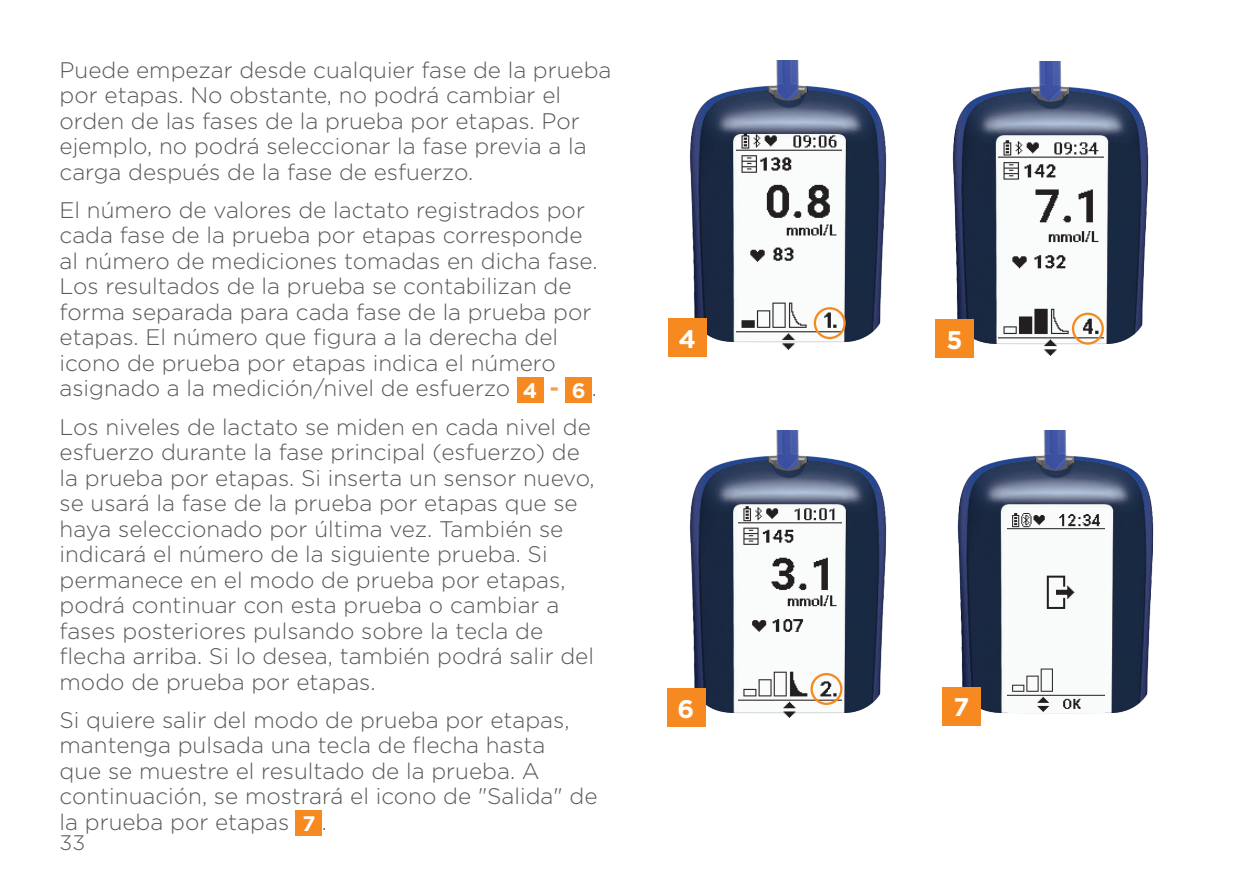
<style>
.page{position:relative;width:1259px;height:893px;background:#fff}
.page>*{position:absolute;margin:0;border:0;box-sizing:border-box;transform-origin:0 0}
.Box_number_small{font:700 25.5px "Gotham";color:#fff}
.Body_text{font:300 22.5px/25.5px "Gotham";color:#57585a}
.Body_text-2{font:700 22.5px "Gotham";color:#f89e49}
.t1{font:700 21px "Gotham";color:#fff}
.t2{font:300 21px "Gotham";color:#57585a}
.s1{font-weight:300;font-size:22.5px;color:#57585a}
</style>
<div class="page">
<div style="left:517px;top:377px;width:26px;height:26px;background:#f6891f"></div>
<div style="left:566px;top:377px;width:26px;height:26px;background:#f6891f"></div>
<div style="left:296px;top:810px;width:26px;height:26px;background:#f6891f"></div>
<img style="left:689px;top:61px;width:198px;height:296px">
<img style="left:952px;top:62px;width:197px;height:282px">
<img style="left:999px;top:138px;width:105px;height:218px">
<div style="left:1072px;top:313px;width:32px;height:32px;border:2px solid #f6891f;border-radius:50%"></div>
<img style="left:736px;top:131px;width:105px;height:219px">
<div style="left:813px;top:307px;width:32px;height:32px;border:2px solid #f6891f;border-radius:50%"></div>
<div style="left:668px;top:318px;width:38px;height:39px;background:#f6891f"></div>
<div style="left:935px;top:319px;width:39px;height:39px;background:#f6891f"></div>
<img style="left:689px;top:431px;width:198px;height:296px">
<img style="left:738px;top:504px;width:103px;height:215px">
<div style="left:810px;top:673px;width:32px;height:32px;border:2px solid #f6891f;border-radius:50%"></div>
<div style="left:666px;top:688px;width:39px;height:39px;background:#f6891f"></div>
<img style="left:957px;top:431px;width:197px;height:295px">
<img style="left:1008px;top:511px;width:96px;height:202px">
<div style="left:942px;top:687px;width:38px;height:39px;background:#f6891f"></div>
<p class="Body_text" style="left:60px;top:56px;width:553px">Puede empezar desde cualquier fase de la prueba por etapas. No obstante, no podrá cambiar el orden de las fases de la prueba por etapas. Por ejemplo, no podrá seleccionar la fase previa a la carga después de la fase de esfuerzo.</p>
<p class="Body_text" style="left:60px;top:196px;width:539px">El número de valores de lactato registrados por cada fase de la prueba por etapas corresponde al número de mediciones tomadas en dicha fase.<br>Los resultados de la prueba se contabilizan de forma separada para cada fase de la prueba por etapas. El número que figura a la derecha del icono de prueba por etapas indica el número asignado a la medición/nivel de esfuerzo</p>
<p class="t1" style="left:523px;top:377px;width:16px">4</p>
<p class="Body_text-2" style="left:550px;top:373px;width:11px">-</p>
<p class="t1" style="left:572px;top:377px;width:27px">6 <span class="s1">.</span></p>
<p class="Body_text" style="left:60px;top:413px;width:537px">Los niveles de lactato se miden en cada nivel de esfuerzo durante la fase principal (esfuerzo) de la prueba por etapas. Si inserta un sensor nuevo, se usará la fase de la prueba por etapas que se haya seleccionado por última vez. También se indicará el número de la siguiente prueba. Si permanece en el modo de prueba por etapas, podrá continuar con esta prueba o cambiar a fases posteriores pulsando sobre la tecla de flecha arriba. Si lo desea, también podrá salir del modo de prueba por etapas.</p>
<p class="Body_text" style="left:60px;top:706px;width:539px">Si quiere salir del modo de prueba por etapas, mantenga pulsada una tecla de flecha hasta<br>que se muestre el resultado de la prueba. A continuación, se mostrará el icono de "Salida" de la prueba por etapas</p>
<p class="t1" style="left:302px;top:810px;width:26px">7 <span class="s1">.</span></p>
<p class="t2" style="left:60px;top:830px;width:27px">33</p>
<p class="Box_number_small" style="left:678px;top:322px;width:19px">4</p>
<p class="Box_number_small" style="left:946px;top:323px;width:18px">5</p>
<p class="Box_number_small" style="left:677px;top:692px;width:18px">6</p>
<p class="Box_number_small" style="left:953px;top:690px;width:17px">7</p>
</div>
